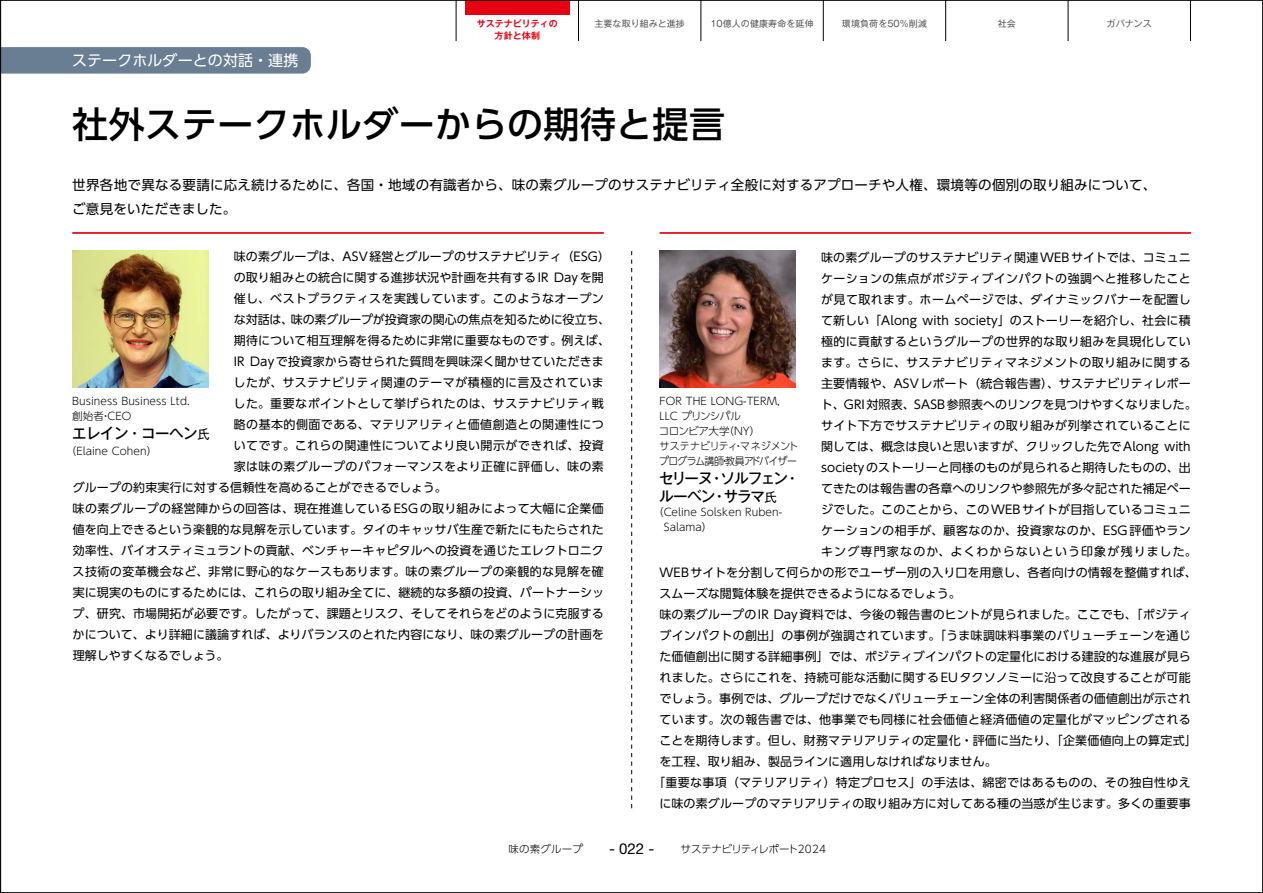
<style>
.page{position:relative;width:1263px;height:893px;background:#fff}
.page>*{position:absolute;margin:0;border:0;box-sizing:border-box;transform-origin:0 0}
.t1{font:500 36px "UD Shin Go Pr 6 N";letter-spacing:.005em;color:#000}
.t2{font:500 15px/18px "Gothic MB101 Pr 6 N";letter-spacing:-.06em;color:#000}
.t3{font:15px "UD Shin Go Pr 6 N";letter-spacing:.005em;color:#fff}
.t4{font:500 15px "Gothic MB101 Pr 6 N";letter-spacing:-.025em;color:#000;scale:.96 1}
.t5{font:15px "Helvetica Neue LT Std";color:#000}
.t6{font:13.5px/24px "UD Shin Go Pr 6 N";letter-spacing:.015em;color:#000}
.t7{font:12px "UD Shin Go Pr 6 N";letter-spacing:.015em;color:#000}
.t8{font:12px "UD Shin Go Pr 6 N";letter-spacing:.035em;color:#000}
.t9{font:12px "UD Shin Go Pr 6 N";letter-spacing:-.005em;color:#000}
.t10{font:12px "UD Shin Go Pr 6 N";letter-spacing:-.015em;color:#000}
.t11{font:12px "UD Shin Go Pr 6 N";letter-spacing:.09em;color:#000}
.t12{font:300 10.5px/15px "UD Shin Go Pr 6 N";letter-spacing:.005em;color:#000}
.t13{font:300 10.5px/15px "UD Shin Go Pr 6 N";letter-spacing:-.015em;color:#000}
.t14{font:300 10.5px "UD Shin Go Pr 6 N";letter-spacing:-.05em;color:#000}
.t15{font:9px "Gothic MB101 Pr 6 N";letter-spacing:.01em;color:#595757}
.t16{font:700 9px/12px "Gothic MB101 Pr 6 N De";letter-spacing:.005em;color:#e60012;text-align:center}
.s1{font-weight:400;font-size:12.75px}
</style>
<div class="page">
<hr style="left:1190px;top:0;width:1px;height:41px;background:#000">
<hr style="left:456px;top:0;width:1px;height:41px;background:#000">
<hr style="left:578px;top:0;width:1px;height:41px;background:#000">
<hr style="left:701px;top:0;width:1px;height:41px;background:#000">
<hr style="left:823px;top:0;width:1px;height:41px;background:#000">
<hr style="left:945px;top:0;width:1px;height:41px;background:#000">
<hr style="left:1068px;top:0;width:1px;height:41px;background:#000">
<img style="left:72px;top:250px;width:136px;height:138px">
<img style="left:659px;top:250px;width:137px;height:138px">
<div style="left:465px;top:0;width:105px;height:14px;background:#e60012"></div>
<svg style="left:2px;top:47px;width:309px;height:27px"></svg>
<svg style="left:631px;top:251px;width:1px;height:557px"></svg>
<hr style="left:72px;top:232px;width:532px;height:2px;background:#e60012">
<hr style="left:659px;top:232px;width:532px;height:2px;background:#e60012">
<p class="t3" style="left:72px;top:48px;width:228px">ステークホルダーとの対話・連携</p>
<p class="t16" style="left:477px;top:17px;width:83px">サステナビリティの方針と体制</p>
<p class="t15" style="left:594px;top:16px;width:92px">主要な取り組みと進捗</p>
<p class="t15" style="left:710px;top:16px;width:105px">10億人の健康寿命を延伸</p>
<p class="t15" style="left:842px;top:16px;width:87px">環境負荷を50％削減</p>
<p class="t15" style="left:998px;top:16px;width:20px">社会</p>
<p class="t15" style="left:1106px;top:16px;width:47px">ガバナンス</p>
<h1 class="t1" style="left:72px;top:95px;width:654px">社外ステークホルダーからの期待と提言</h1>
<p class="t6" style="left:72px;top:173px;width:1085px">世界各地で異なる要請に応え続けるために、各国・地域の有識者から、味の素グループのサステナビリティ全般に対するアプローチや人権、環境等の個別の取り組みについて、ご意見をいただきました。</p>
<p class="t7" style="left:234px;top:247px;width:378px">味の素グループは、ASV経営とグループのサステナビリティ（ESG）</p>
<p class="t7" style="left:234px;top:268px;width:372px">の取り組みとの統合に関する進捗状況や計画を共有するIR Dayを開</p>
<p class="t8" style="left:234px;top:289px;width:371px">催し、ベストプラクティスを実践しています。このようなオープン</p>
<p class="t10" style="left:234px;top:310px;width:378px">な対話は、味の素グループが投資家の関心の焦点を知るために役立ち、</p>
<p class="t7" style="left:234px;top:331px;width:378px">期待について相互理解を得るために非常に重要なものです。例えば、</p>
<p class="t7" style="left:234px;top:352px;width:372px">IR Dayで投資家から寄せられた質問を興味深く聞かせていただきま</p>
<p class="t7" style="left:234px;top:373px;width:372px">したが、サステナビリティ関連のテーマが積極的に言及されていま</p>
<p class="t8" style="left:234px;top:394px;width:372px">した。重要なポイントとして挙げられたのは、サステナビリティ戦</p>
<p class="t7" style="left:234px;top:415px;width:372px">略の基本的側面である、マテリアリティと価値創造との関連性につ</p>
<p class="t7" style="left:234px;top:436px;width:372px">いてです。これらの関連性についてより良い開示ができれば、投資</p>
<p class="t7" style="left:234px;top:457px;width:371px">家は味の素グループのパフォーマンスをより正確に評価し、味の素</p>
<p class="t7" style="left:73px;top:478px;width:376px">グループの約束実行に対する信頼性を高めることができるでしょう。</p>
<p class="t7" style="left:73px;top:499px;width:533px">味の素グループの経営陣からの回答は、現在推進しているESGの取り組みによって大幅に企業価</p>
<p class="t7" style="left:73px;top:520px;width:533px">値を向上できるという楽観的な見解を示しています。タイのキャッサバ生産で新たにもたらされた</p>
<p class="t7" style="left:73px;top:541px;width:533px">効率性、バイオスティミュラントの貢献、ベンチャーキャピタルへの投資を通じたエレクトロニク</p>
<p class="t8" style="left:73px;top:562px;width:533px">ス技術の変革機会など、非常に野心的なケースもあります。味の素グループの楽観的な見解を確</p>
<p class="t7" style="left:73px;top:583px;width:533px">実に現実のものにするためには、これらの取り組み全てに、継続的な多額の投資、パートナーシッ</p>
<p class="t7" style="left:73px;top:604px;width:533px">プ、研究、市場開拓が必要です。したがって、課題とリスク、そしてそれらをどのように克服する</p>
<p class="t7" style="left:73px;top:625px;width:533px">かについて、より詳細に議論すれば、よりバランスのとれた内容になり、味の素グループの計画を</p>
<p class="t9" style="left:73px;top:646px;width:157px">理解しやすくなるでしょう。</p>
<p class="t12" style="left:72px;top:393px;width:119px">Business Business Ltd.創始者・CEO</p>
<p class="t4" style="left:72px;top:421px;width:145px">エレイン・コーヘン<span class="s1">氏</span></p>
<p class="t12" style="left:66px;top:443px;width:93px">（Elaine Cohen）</p>
<p class="t7" style="left:821px;top:247px;width:371px">味の素グループのサステナビリティ関連WEBサイトでは、コミュニ</p>
<p class="t7" style="left:821px;top:268px;width:371px">ケーションの焦点がポジティブインパクトの強調へと推移したこと</p>
<p class="t7" style="left:821px;top:289px;width:371px">が見て取れます。ホームページでは、ダイナミックバナーを配置し</p>
<p class="t7" style="left:821px;top:310px;width:371px">て新しい「Along with society」のストーリーを紹介し、社会に積</p>
<p class="t7" style="left:821px;top:331px;width:371px">極的に貢献するというグループの世界的な取り組みを具現化してい</p>
<p class="t8" style="left:821px;top:352px;width:371px">ます。さらに、サステナビリティマネジメントの取り組みに関する</p>
<p class="t7" style="left:821px;top:373px;width:371px">主要情報や、ASVレポート（統合報告書）、サステナビリティレポー</p>
<p class="t7" style="left:821px;top:394px;width:377px">ト、GRI対照表、SASB参照表へのリンクを見つけやすくなりました。</p>
<p class="t7" style="left:821px;top:415px;width:371px">サイト下方でサステナビリティの取り組みが列挙されていることに</p>
<p class="t7" style="left:821px;top:436px;width:371px">関しては、概念は良いと思いますが、クリックした先でAlong with</p>
<p class="t7" style="left:821px;top:457px;width:371px">societyのストーリーと同様のものが見られると期待したものの、出</p>
<p class="t9" style="left:821px;top:478px;width:371px">てきたのは報告書の各章へのリンクや参照先が多々記された補足ペー</p>
<p class="t7" style="left:821px;top:499px;width:371px">ジでした。このことから、このWEBサイトが目指しているコミュニ</p>
<p class="t7" style="left:821px;top:520px;width:371px">ケーションの相手が、顧客なのか、投資家なのか、ESG評価やラン</p>
<p class="t11" style="left:821px;top:541px;width:377px">キング専門家なのか、よくわからないという印象が残りました。</p>
<p class="t7" style="left:659px;top:562px;width:539px">WEBサイトを分割して何らかの形でユーザー別の入り口を用意し、各者向けの情報を整備すれば、</p>
<p class="t7" style="left:659px;top:583px;width:303px">スムーズな閲覧体験を提供できるようになるでしょう。</p>
<p class="t7" style="left:659px;top:604px;width:533px">味の素グループのIR Day資料では、今後の報告書のヒントが見られました。ここでも、「ポジティ</p>
<p class="t7" style="left:659px;top:625px;width:533px">ブインパクトの創出」の事例が強調されています。「うま味調味料事業のバリューチェーンを通じ</p>
<p class="t7" style="left:659px;top:646px;width:533px">た価値創出に関する詳細事例」では、ポジティブインパクトの定量化における建設的な進展が見ら</p>
<p class="t7" style="left:659px;top:667px;width:533px">れました。さらにこれを、持続可能な活動に関するEUタクソノミーに沿って改良することが可能</p>
<p class="t7" style="left:659px;top:688px;width:533px">でしょう。事例では、グループだけでなくバリューチェーン全体の利害関係者の価値創出が示され</p>
<p class="t8" style="left:659px;top:709px;width:533px">ています。次の報告書では、他事業でも同様に社会価値と経済価値の定量化がマッピングされる</p>
<p class="t7" style="left:659px;top:730px;width:539px">ことを期待します。但し、財務マテリアリティの定量化・評価に当たり、「企業価値向上の算定式」</p>
<p class="t7" style="left:659px;top:751px;width:339px">を工程、取り組み、製品ラインに適用しなければなりません。</p>
<p class="t7" style="left:653px;top:772px;width:539px">「重要な事項（マテリアリティ）特定プロセス」の手法は、綿密ではあるものの、その独自性ゆえ</p>
<p class="t7" style="left:659px;top:793px;width:533px">に味の素グループのマテリアリティの取り組み方に対してある種の当惑が生じます。多くの重要事</p>
<p class="t13" style="left:659px;top:393px;width:141px">FOR THE LONG-TERM,<br>LLC プリンシパル<br>コロンビア大学（NY）<br>サステナビリティ・マネジメントプログラム講師・教員アドバイザー</p>
<p class="t2" style="left:659px;top:469px;width:142px">セリーヌ・ソルフェン・ルーベン・サラマ<span class="s1">氏</span></p>
<p class="t12" style="left:664px;top:505px;width:120px;text-indent:-11px">（Celine Solsken Ruben-<br>Salama）</p>
<p class="t12" style="left:508px;top:841px;width:76px">味の素グループ</p>
<p class="t5" style="left:609px;top:839px;width:47px">- 022 -</p>
<p class="t14" style="left:681px;top:840px;width:147px">サステナビリティレポート2024</p>
</div>
